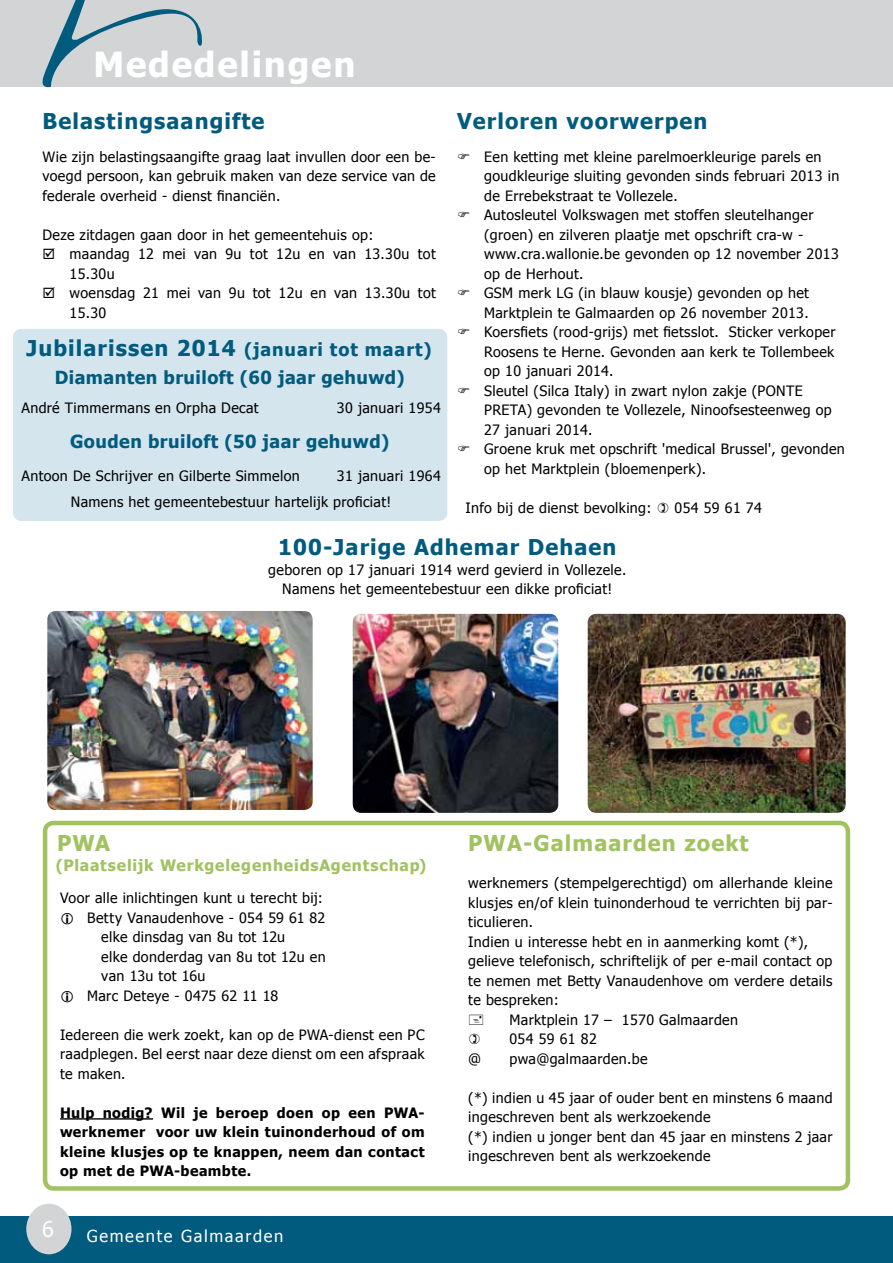
<style>
.page{position:relative;width:893px;height:1263px;background:#fff}
.page>*{position:absolute;margin:0;border:0;box-sizing:border-box;transform-origin:0 0}
.t1{font:700 34.5px "Tahoma";letter-spacing:.05em;color:#fff}
.t2{font:700 21.75px "Tahoma";letter-spacing:.05em;color:#005b7f}
.t3{font:700 21.75px "Tahoma";letter-spacing:.05em;color:#a2c262}
.t4{font:21.6px "Tahoma";color:#fff}
.t5{font:700 18px/28.5px "Tahoma";letter-spacing:.025em;color:#005b7f;text-align:center}
.t6{font:16.5px "Tahoma";letter-spacing:.1em;color:#fff}
.t7{font:700 15.75px "Tahoma";letter-spacing:.05em;color:#a2c262}
.t8{font:14.25px/19.5px "Tahoma";letter-spacing:.025em;color:#000}
.t9{font:700 14.25px/19.5px "Tahoma";letter-spacing:.03em;color:#000;text-align:justify}
.s1{font-size:21.75px}
</style>
<div class="page">
<div style="left:0;top:0;width:893px;height:87px;background:#d2d4d5"></div>
<div style="left:0;top:1216px;width:893px;height:47px;background:#005b7f"></div>
<div style="left:26px;top:1204px;width:46px;height:50px;background:#d2d4d5;border-radius:50%"></div>
<svg style="left:42px;top:0;width:160px;height:88px"></svg>
<hr style="left:60px;top:1118px;width:93px;height:1px;background:#000">
<div style="left:43px;top:821px;width:807px;height:370px;border:4px solid #a2c262;border-radius:9px"></div>
<div style="left:13px;top:329px;width:434px;height:192px;background:#d4e5ee;border-radius:9px"></div>
<img style="left:47px;top:611px;width:266px;height:199px">
<img style="left:588px;top:614px;width:258px;height:199px">
<img style="left:353px;top:614px;width:205px;height:199px">
<h1 class="t1" style="left:94px;top:41px;width:263px">Mededelingen</h1>
<h2 class="t2" style="left:43px;top:106px;width:224px">Belastingsaangifte</h2>
<p class="t8" style="left:43px;top:146px;width:395px;text-align:justify">Wie zijn belastingsaangifte graag laat invullen door een be&shy;voegd persoon, kan gebruik maken van deze service van de federale overheid - dienst financiën.</p>
<p class="t8" style="left:70px;top:224px;width:368px;text-indent:-27px">Deze zitdagen gaan door in het gemeentehuis op: maandag 12 mei van 9u tot 12u en van 13.30u tot<br>15.30u<br>woensdag 21 mei van 9u tot 12u en van 13.30u tot<br>15.30</p>
<h2 class="t2" style="left:457px;top:106px;width:252px">Verloren voorwerpen</h2>
<p class="t8" style="left:484px;top:146px;width:362px">Een ketting met kleine parelmoerkleurige parels en goudkleurige sluiting gevonden sinds februari 2013 in de Errebekstraat te Vollezele.<br>Autosleutel Volkswagen met stoffen sleutelhanger (groen) en zilveren plaatje met opschrift cra-w - www.cra.wallonie.be gevonden op 12 november 2013 op de Herhout.<br>GSM merk LG (in blauw kousje) gevonden op het Marktplein te Galmaarden op 26 november 2013.<br>Koersfiets (rood-grijs) met fietsslot. Sticker verkoper Roosens te Herne. Gevonden aan kerk te Tollembeek op 10 januari 2014.<br>Sleutel (Silca Italy) in zwart nylon zakje (PONTE PRETA) gevonden te Vollezele, Ninoofsesteenweg op 27 januari 2014.<br>Groene kruk met opschrift 'medical Brussel', gevonden op het Marktplein (bloemenperk).</p>
<p class="t8" style="left:466px;top:497px;width:187px">Info bij de dienst bevolking:</p>
<p class="t8" style="left:675px;top:497px;width:89px">054 59 61 74</p>
<p class="t5" style="left:26px;top:334px;width:407px"><span class="s1">Jubilarissen 2014</span> (januari tot maart)<br>Diamanten bruiloft (60 jaar gehuwd)</p>
<p class="t8" style="left:21px;top:397px;width:239px">André Timmermans en Orpha Decat</p>
<p class="t8" style="left:337px;top:397px;width:105px">30 januari 1954</p>
<p class="t5" style="left:70px;top:426px;width:321px">Gouden bruiloft (50 jaar gehuwd)</p>
<p class="t8" style="left:21px;top:466px;width:280px">Antoon De Schrijver en Gilberte Simmelon</p>
<p class="t8" style="left:71px;top:463px;width:371px;line-height:25.5px;text-indent:266px">31 januari 1964<br>Namens het gemeentebestuur hartelijk proficiat!</p>
<h2 class="t2" style="left:278px;top:532px;width:340px">100-Jarige Adhemar Dehaen</h2>
<p class="t8" style="left:268px;top:559px;width:359px;text-align:center">geboren op 17 januari 1914 werd gevierd in Vollezele.<br>Namens het gemeentebestuur een dikke proficiat!</p>
<h2 class="t3" style="left:57px;top:828px;width:54px">PWA</h2>
<p class="t7" style="left:56px;top:854px;width:372px">(Plaatselijk WerkgelegenheidsAgentschap)</p>
<p class="t8" style="left:60px;top:888px;width:264px">Voor alle inlichtingen kunt u terecht bij:</p>
<p class="t8" style="left:87px;top:907px;width:240px">Betty Vanaudenhove - 054 59 61 82</p>
<p class="t8" style="left:101px;top:927px;width:185px">elke dinsdag van 8u tot 12u</p>
<p class="t8" style="left:101px;top:946px;width:226px">elke donderdag van 8u tot 12u en</p>
<p class="t8" style="left:101px;top:966px;width:106px">van 13u tot 16u</p>
<p class="t8" style="left:87px;top:985px;width:193px">Marc Deteye - 0475 62 11 18</p>
<p class="t8" style="left:60px;top:1024px;width:366px;text-align:justify">Iedereen die werk zoekt, kan op de PWA-dienst een PC raadplegen. Bel eerst naar deze dienst om een afspraak te maken.</p>
<p class="t9" style="left:60px;top:1102px;width:366px">Hulp nodig? Wil je beroep doen op een PWA&shy;werknemer voor uw klein tuinonderhoud of om kleine klusjes op te knappen, neem dan contact op met de PWA-beambte.</p>
<h3 class="t4" style="left:42px;top:1215px;width:13px">6</h3>
<p class="t6" style="left:87px;top:1224px;width:198px">Gemeente Galmaarden</p>
<h2 class="t3" style="left:468px;top:828px;width:282px">PWA-Galmaarden zoekt</h2>
<p class="t8" style="left:468px;top:872px;width:366px">werknemers (stempelgerechtigd) om allerhande kleine</p>
<p class="t8" style="left:468px;top:892px;width:366px">klusjes en/of klein tuinonderhoud te verrichten bij par-</p>
<p class="t8" style="left:468px;top:911px;width:66px">ticulieren.</p>
<p class="t8" style="left:468px;top:931px;width:341px">Indien u interesse hebt en in aanmerking komt (*),</p>
<p class="t8" style="left:468px;top:950px;width:366px">gelieve telefonisch, schriftelijk of per e-mail contact op</p>
<p class="t8" style="left:468px;top:970px;width:366px">te nemen met Betty Vanaudenhove om verdere details</p>
<p class="t8" style="left:468px;top:989px;width:92px">te bespreken:</p>
<p class="t8" style="left:509px;top:1009px;width:230px">Marktplein 17 – 1570 Galmaarden</p>
<p class="t8" style="left:509px;top:1028px;width:89px">054 59 61 82</p>
<p class="t8" style="left:468px;top:1048px;width:14px">@</p>
<p class="t8" style="left:509px;top:1048px;width:140px">pwa@galmaarden.be</p>
<p class="t8" style="left:468px;top:1087px;width:366px">(*) indien u 45 jaar of ouder bent en minstens 6 maand ingeschreven bent als werkzoekende<br>(*) indien u jonger bent dan 45 jaar en minstens 2 jaar ingeschreven bent als werkzoekende</p>
</div>
